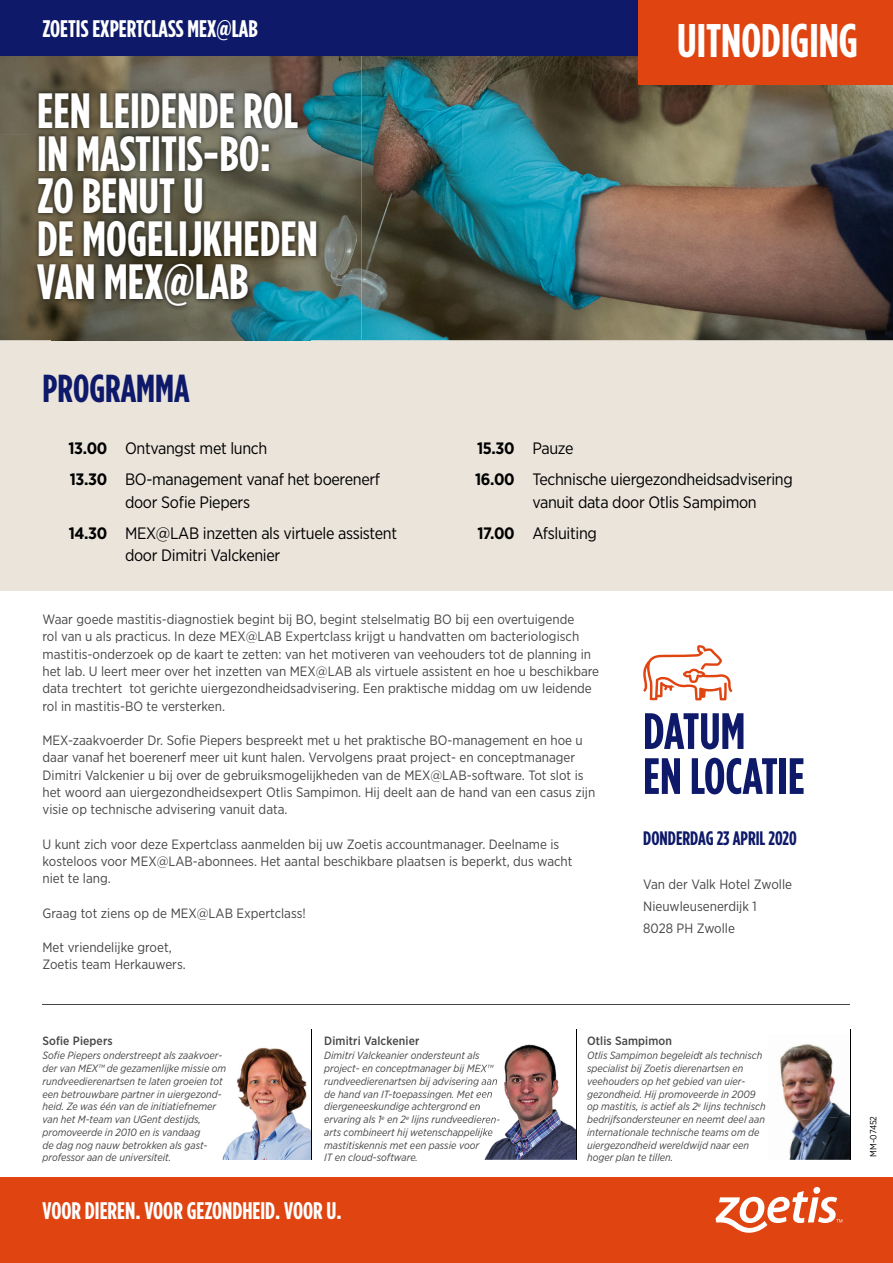
<style>
.page{position:relative;width:893px;height:1263px;background:#fff}
.page>*{position:absolute;margin:0;border:0;box-sizing:border-box;transform-origin:0 0}
.t1{font:700 51px/45px "Gotham Condensed";color:#0e1a69}
.t2{font:700 49.5px/42.9px "Gotham Condensed";color:#fff}
.t3{font:700 47.1px "Gotham Condensed";color:#fff}
.t4{font:700 39px "Gotham Condensed";color:#0e1a69}
.t5{font:700 24px "Gotham Condensed";color:#fff}
.t6{font:700 19.5px "Gotham Condensed";color:#0e1a69}
.t7{font:16.5px/31px "Gotham Narrow";letter-spacing:-.02em;color:#000}
.t8{font:13.5px/17.2px "Gotham Narrow";color:#464648}
.t9{font:500 12px "Gotham Narrow";letter-spacing:.01em;color:#464648}
.t10{font:italic 10.5px/12.8px "Gotham Narrow";color:#464648}
.t11{font:9px "Gotham Narrow";letter-spacing:-.01em;color:#000}
.s1{font-weight:700}
</style>
<div class="page">
<div style="left:0;top:340px;width:893px;height:251px;background:#eae4db"></div>
<img style="left:361px;top:55px;width:532px;height:285px">
<div style="left:0;top:1178px;width:893px;height:85px;background:#e04410"></div>
<div style="left:813px;top:1187px;width:7px;height:7px;background:#fff;border-radius:50%"></div>
<svg style="left:716px;top:1191px;width:126px;height:42px"></svg>
<svg style="left:643px;top:645px;width:89px;height:55px"></svg>
<img style="left:0;top:55px;width:361px;height:79px">
<img style="left:0;top:134px;width:51px;height:206px">
<img style="left:310px;top:134px;width:51px;height:206px">
<img style="left:51px;top:311px;width:259px;height:29px">
<div style="left:0;top:0;width:893px;height:55px;background:#0e1a69"></div>
<div style="left:638px;top:0;width:255px;height:85px;background:#e04410"></div>
<img style="left:33px;top:88px;width:288px;height:223px">
<img style="left:479px;top:1044px;width:97px;height:116px">
<img style="left:479px;top:1064px;width:15px;height:10px">
<img style="left:479px;top:1077px;width:19px;height:9px">
<svg style="left:479px;top:1090px;width:13px;height:22px"></svg>
<img style="left:479px;top:1115px;width:21px;height:10px">
<img style="left:479px;top:1128px;width:14px;height:9px">
<img style="left:780px;top:1044px;width:70px;height:72px">
<img style="left:789px;top:1116px;width:61px;height:44px">
<img style="left:222px;top:1047px;width:89px;height:113px">
<hr style="left:43px;top:1004px;width:807px;height:1px;background:#464648">
<hr style="left:312px;top:1029px;width:1px;height:131px;background:#000">
<hr style="left:576px;top:1029px;width:1px;height:131px;background:#000">
<hr style="left:850px;top:1029px;width:1px;height:131px;background:#000">
<h3 class="t5" style="left:43px;top:15px;width:217px">ZOETIS EXPERTCLASS MEX@LAB</h3>
<h2 class="t2" style="left:37px;top:89px;width:282px">EEN LEIDENDE ROL<br>IN MASTITIS-BO:<br>ZO BENUT U<br>DE MOGELIJKHEDEN<br>VAN MEX@LAB</h2>
<h3 class="t3" style="left:677px;top:13px;width:182px">UITNODIGING</h3>
<h3 class="t4" style="left:43px;top:365px;width:149px">PROGRAMMA</h3>
<p class="t7" style="left:69px;top:433px;width:313px"><span class="s1">13.00</span> Ontvangst met lunch<br><span class="s1">13.30</span> BO-management vanaf het boerenerf</p>
<p class="t7" style="left:69px;top:486px;width:330px;text-indent:56px">door Sofie Piepers<br><span class="s1">14.30</span> MEX@LAB inzetten als virtuele assistent</p>
<p class="t7" style="left:125px;top:540px;width:157px">door Dimitri Valckenier</p>
<p class="t7" style="left:475px;top:433px;width:319px"><span class="s1">15.30</span> Pauze<br><span class="s1">16.00</span> Technische uiergezondheidsadvisering</p>
<p class="t7" style="left:477px;top:486px;width:281px;text-indent:55px">vanuit data door Otlis Sampimon<br><span class="s1">17.00</span> Afsluiting</p>
<p class="t8" style="left:43px;top:611px;width:558px">Waar goede mastitis-diagnostiek begint bij BO, begint stelselmatig BO bij een overtuigende<br>rol van u als practicus. In deze MEX@LAB Expertclass krijgt u handvatten om bacteriologisch mastitis-onderzoek op de kaart te zetten: van het motiveren van veehouders tot de planning in het lab. U leert meer over het inzetten van MEX@LAB als virtuele assistent en hoe u beschikbare data trechtert tot gerichte uiergezondheidsadvisering. Een praktische middag om uw leidende rol in mastitis-BO te versterken.</p>
<p class="t8" style="left:43px;top:731px;width:554px">MEX-zaakvoerder Dr. Sofie Piepers bespreekt met u het praktische BO-management en hoe u daar vanaf het boerenerf meer uit kunt halen. Vervolgens praat project- en conceptmanager Dimitri Valckenier u bij over de gebruiksmogelijkheden van de MEX@LAB-software. Tot slot is het woord aan uiergezondheidsexpert Otlis Sampimon. Hij deelt aan de hand van een casus zijn visie op technische advisering vanuit data.</p>
<p class="t8" style="left:43px;top:835px;width:531px">U kunt zich voor deze Expertclass aanmelden bij uw Zoetis accountmanager. Deelname is kosteloos voor MEX@LAB-abonnees. Het aantal beschikbare plaatsen is beperkt, dus wacht niet te lang.</p>
<p class="t8" style="left:43px;top:904px;width:265px">Graag tot ziens op de MEX@LAB Expertclass!</p>
<p class="t8" style="left:43px;top:938px;width:145px">Met vriendelijke groet,<br>Zoetis team Herkauwers.</p>
<h1 class="t1" style="left:643px;top:708px;width:163px">DATUM<br>EN LOCATIE</h1>
<h3 class="t6" style="left:643px;top:826px;width:155px">DONDERDAG 23 APRIL 2020</h3>
<p class="t8" style="left:643px;top:873px;width:150px;line-height:21.9px">Van der Valk Hotel Zwolle<br>Nieuwleusenerdijk 1<br>8028 PH Zwolle</p>
<p class="t9" style="left:43px;top:1033px;width:72px">Sofie Piepers</p>
<p class="t10" style="left:43px;top:1049px;width:185px">Sofie Piepers onderstreept als zaakvoer&shy;der van MEX™ de gezamenlijke missie om rundveedierenartsen te laten groeien tot een betrouwbare partner in uiergezond&shy;heid. Ze was één van de initiatiefnemer van het M-team van UGent destijds, promoveerde in 2010 en is vandaag<br>de dag nog nauw betrokken als gast - professor aan de universiteit.</p>
<p class="t9" style="left:324px;top:1033px;width:97px">Dimitri Valckenier</p>
<p class="t10" style="left:324px;top:1049px;width:177px">Dimitri Valckeanier ondersteunt als project- en conceptmanager bij MEX™ rundveedierenartsen bij advisering aan de hand van IT-toepassingen. Met een diergeneeskundige achtergrond en ervaring als 1<sup>e</sup> en 2<sup>e</sup> lijns rundveedieren&shy;arts combineert hij wetenschappelijke mastitiskennis met een passie voor<br>IT en cloud-software.</p>
<h3 class="t5" style="left:43px;top:1196px;width:301px">VOOR DIEREN. VOOR GEZONDHEID. VOOR U.</h3>
<p class="t9" style="left:587px;top:1033px;width:86px">Otlis Sampimon</p>
<p class="t10" style="left:587px;top:1049px;width:180px">Otlis Sampimon begeleidt als technisch specialist bij Zoetis dierenartsen en veehouders op het gebied van uier&shy;gezondheid. Hij promoveerde in 2009 op mastitis, is actief als 2<sup>e</sup> lijns technisch bedrijfsondersteuner en neemt deel aan internationale technische teams om de uiergezondheid wereldwijd naar een hoger plan te tillen.</p>
<p class="t11" style="left:868px;top:1156px;width:42px;rotate:-90deg">MM-07452</p>
</div>
